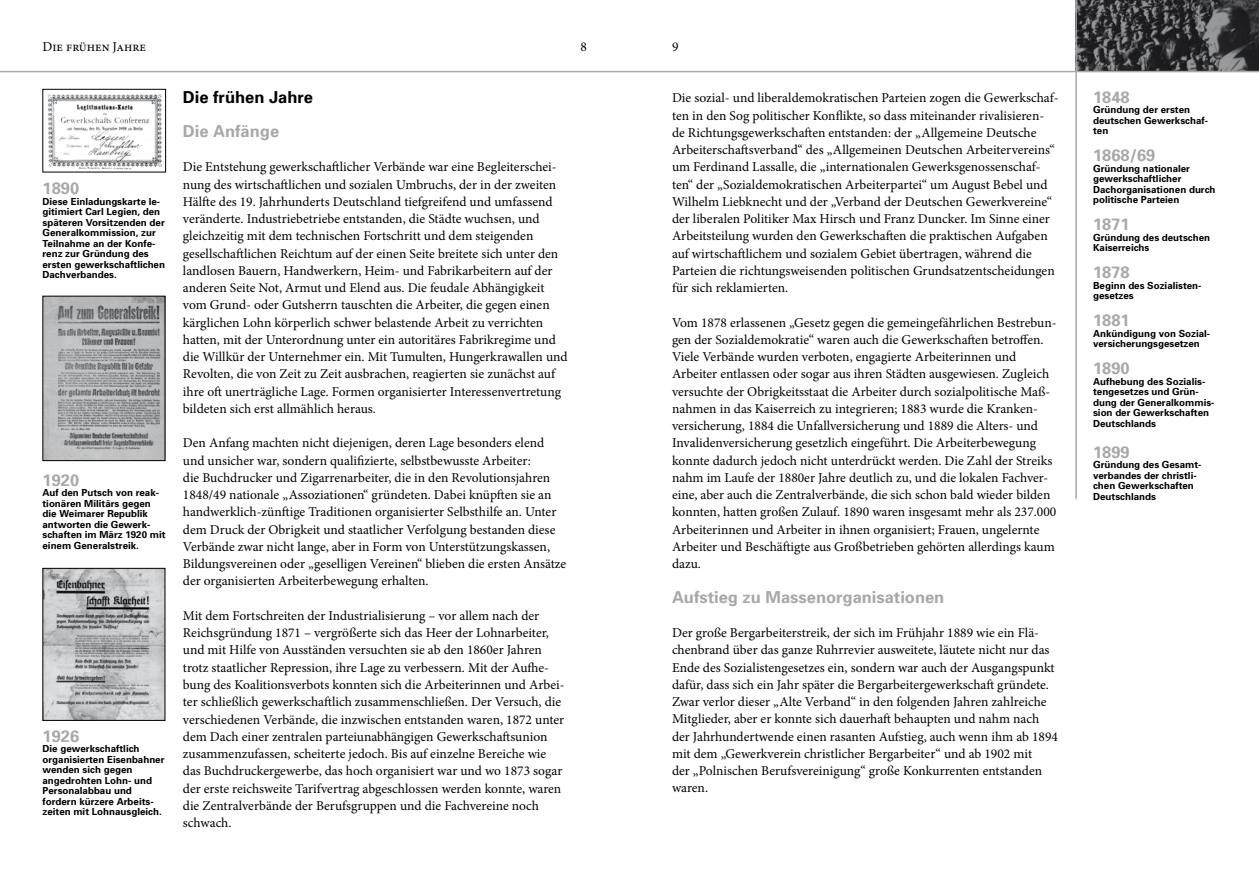
<style>
.page{position:relative;width:1259px;height:893px;background:#fff}
.page>*{position:absolute;margin:0;border:0;box-sizing:border-box;transform-origin:0 0}
.t1{font:700 16.5px "Univers";color:#a7a8aa}
.t2{font:700 16.5px "Univers";color:#000}
.t3{font:13.5px/17.2px "Minion Pro";color:#000}
.t4{font:700 9.75px/10.5px "Univers";color:#000}
</style>
<div class="page">
<svg style="left:1076px;top:0;width:183px;height:71px;background:#424245"></svg>
<hr style="left:1075px;top:0;width:1px;height:499px;background:#a7a8aa">
<hr style="left:0;top:71px;width:1259px;height:1px;background:#a7a8aa">
<img style="left:47px;top:94px;width:115px;height:76px">
<div style="left:43px;top:89px;width:123px;height:83px;border:1px solid #000"></div>
<img style="left:45px;top:298px;width:118px;height:161px">
<img style="left:45px;top:570px;width:118px;height:149px">
<div style="left:43px;top:568px;width:122px;height:153px;border:1px solid #000"></div>
<p class="t3" style="left:43px;top:38px;width:105px">Die frühen Jahre</p>
<p class="t1" style="left:43px;top:178px;width:38px">1890</p>
<p class="t4" style="left:43px;top:196px;width:124px">Diese Einladungskarte le&shy;gitimiert Carl Legien, den späteren Vorsitzenden der<br>Generalkommission, zur<br>Teilnahme an der Konfe&shy;renz zur Gründung des ersten gewerkschaftlichen<br>Dachverbandes.</p>
<p class="t1" style="left:43px;top:469px;width:38px">1920</p>
<p class="t4" style="left:43px;top:487px;width:124px">Auf den Putsch von reak&shy;tionären Militärs gegen die Weimarer Republik antworten die Gewerk&shy;schaften im März 1920 mit einem Generalstreik.</p>
<p class="t1" style="left:43px;top:725px;width:38px">1926</p>
<p class="t4" style="left:43px;top:743px;width:123px">Die gewerkschaftlich organisierten Eisenbahner wenden sich gegen angedrohten Lohn- und<br>Personalabbau und fordern kürzere Arbeits&shy;zeiten mit Lohnausgleich.</p>
<p class="t3" style="left:580px;top:38px;width:8px">8</p>
<p class="t3" style="left:672px;top:38px;width:8px">9</p>
<p class="t2" style="left:183px;top:86px;width:132px">Die frühen Jahre</p>
<p class="t1" style="left:183px;top:121px;width:98px">Die Anfänge</p>
<p class="t3" style="left:183px;top:158px;width:386px">Die Entstehung gewerkschaftlicher Verbände war eine Begleiterschei&shy;nung des wirtschaftlichen und sozialen Umbruchs, der in der zweiten Hälfte des 19. Jahrhunderts Deutschland tiefgreifend und umfassend veränderte. Industriebetriebe entstanden, die Städte wuchsen, und gleichzeitig mit dem technischen Fortschritt und dem steigenden gesellschaftlichen Reichtum auf der einen Seite breitete sich unter den landlosen Bauern, Handwerkern, Heim- und Fabrikarbeitern auf der anderen Seite Not, Armut und Elend aus. Die feudale Abhängigkeit vom Grund- oder Gutsherrn tauschten die Arbeiter, die gegen einen kärglichen Lohn körperlich schwer belastende Arbeit zu verrichten hatten, mit der Unterordnung unter ein autoritäres Fabrikregime und die Willkür der Unternehmer ein. Mit Tumulten, Hungerkrawallen und Revolten, die von Zeit zu Zeit ausbrachen, reagierten sie zunächst auf ihre oft unerträgliche Lage. Formen organisierter Interessenvertretung bildeten sich erst allmählich heraus.</p>
<p class="t3" style="left:183px;top:435px;width:385px">Den Anfang machten nicht diejenigen, deren Lage besonders elend und unsicher war, sondern qualifizierte, selbstbewusste Arbeiter:<br>die Buchdrucker und Zigarrenarbeiter, die in den Revolutionsjahren 1848/49 nationale „Assoziationen“ gründeten. Dabei knüpften sie an handwerklich-zünftige Traditionen organisierter Selbsthilfe an. Unter dem Druck der Obrigkeit und staatlicher Verfolgung bestanden diese Verbände zwar nicht lange, aber in Form von Unterstützungskassen, Bildungsvereinen oder „geselligen Vereinen“ blieben die ersten Ansätze der organisierten Arbeiterbewegung erhalten.</p>
<p class="t3" style="left:183px;top:607px;width:383px">Mit dem Fortschreiten der Industrialisierung – vor allem nach der Reichsgründung 1871 – vergrößerte sich das Heer der Lohnarbeiter, und mit Hilfe von Ausständen versuchten sie ab den 1860er Jahren trotz staatlicher Repression, ihre Lage zu verbessern. Mit der Aufhe&shy;bung des Koalitionsverbots konnten sich die Arbeiterinnen und Arbei&shy;ter schließlich gewerkschaftlich zusammenschließen. Der Versuch, die verschiedenen Verbände, die inzwischen entstanden waren, 1872 unter dem Dach einer zentralen parteiunabhängigen Gewerkschaftsunion zusammenzufassen, scheiterte jedoch. Bis auf einzelne Bereiche wie das Buchdruckergewerbe, das hoch organisiert war und wo 1873 sogar der erste reichsweite Tarifvertrag abgeschlossen werden konnte, waren die Zentralverbände der Berufsgruppen und die Fachvereine noch schwach.</p>
<p class="t3" style="left:672px;top:89px;width:388px">Die sozial- und liberaldemokratischen Parteien zogen die Gewerkschaf&shy;ten in den Sog politischer Konflikte, so dass miteinander rivalisieren&shy;de Richtungsgewerkschaften entstanden: der „Allgemeine Deutsche Arbeiterschaftsverband“ des „Allgemeinen Deutschen Arbeitervereins“ um Ferdinand Lassalle, die „internationalen Gewerksgenossenschaf&shy;ten“ der „Sozialdemokratischen Arbeiterpartei“ um August Bebel und Wilhelm Liebknecht und der „Verband der Deutschen Gewerkvereine“ der liberalen Politiker Max Hirsch und Franz Duncker. Im Sinne einer Arbeitsteilung wurden den Gewerkschaften die praktischen Aufgaben auf wirtschaftlichem und sozialem Gebiet übertragen, während die Parteien die richtungsweisenden politischen Grundsatzentscheidungen für sich reklamierten.</p>
<p class="t3" style="left:672px;top:314px;width:386px">Vom 1878 erlassenen „Gesetz gegen die gemeingefährlichen Bestrebun&shy;gen der Sozialdemokratie“ waren auch die Gewerkschaften betroffen.<br>Viele Verbände wurden verboten, engagierte Arbeiterinnen und Arbeiter entlassen oder sogar aus ihren Städten ausgewiesen. Zugleich versuchte der Obrigkeitsstaat die Arbeiter durch sozialpolitische Maß&shy;nahmen in das Kaiserreich zu integrieren; 1883 wurde die Kranken&shy;versicherung, 1884 die Unfallversicherung und 1889 die Alters- und Invalidenversicherung gesetzlich eingeführt. Die Arbeiterbewegung konnte dadurch jedoch nicht unterdrückt werden. Die Zahl der Streiks nahm im Laufe der 1880er Jahre deutlich zu, und die lokalen Fachver&shy;eine, aber auch die Zentralverbände, die sich schon bald wieder bilden konnten, hatten großen Zulauf. 1890 waren insgesamt mehr als 237.000<br>Arbeiterinnen und Arbeiter in ihnen organisiert; Frauen, ungelernte Arbeiter und Beschäftigte aus Großbetrieben gehörten allerdings kaum dazu.</p>
<p class="t1" style="left:672px;top:586px;width:274px">Aufstieg zu Massenorganisationen</p>
<p class="t3" style="left:672px;top:624px;width:387px">Der große Bergarbeiterstreik, der sich im Frühjahr 1889 wie ein Flä&shy;chenbrand über das ganze Ruhrrevier ausweitete, läutete nicht nur das Ende des Sozialistengesetzes ein, sondern war auch der Ausgangspunkt dafür, dass sich ein Jahr später die Bergarbeitergewerkschaft gründete.<br>Zwar verlor dieser „Alte Verband“ in den folgenden Jahren zahlreiche Mitglieder, aber er konnte sich dauerhaft behaupten und nahm nach der Jahrhundertwende einen rasanten Aufstieg, auch wenn ihm ab 1894 mit dem „Gewerkverein christlicher Bergarbeiter“ und ab 1902 mit<br>der „Polnischen Berufsvereinigung“ große Konkurrenten entstanden waren.</p>
<p class="t1" style="left:1093px;top:86px;width:38px">1848</p>
<p class="t4" style="left:1093px;top:104px;width:116px">Gründung der ersten deutschen Gewerkschaf&shy;ten</p>
<p class="t1" style="left:1093px;top:145px;width:64px">1868/69</p>
<p class="t4" style="left:1093px;top:163px;width:124px">Gründung nationaler gewerkschaftlicher<br>Dachorganisationen durch politische Parteien</p>
<p class="t1" style="left:1093px;top:214px;width:38px">1871</p>
<p class="t4" style="left:1093px;top:232px;width:119px">Gründung des deutschen<br>Kaiserreichs</p>
<p class="t1" style="left:1093px;top:262px;width:38px">1878</p>
<p class="t4" style="left:1093px;top:280px;width:110px">Beginn des Sozialisten&shy;gesetzes</p>
<p class="t1" style="left:1093px;top:310px;width:38px">1881</p>
<p class="t4" style="left:1093px;top:328px;width:119px">Ankündigung von Sozial&shy;versicherungsgesetzen</p>
<p class="t1" style="left:1093px;top:358px;width:38px">1890</p>
<p class="t4" style="left:1093px;top:376px;width:123px">Aufhebung des Sozialis&shy;tengesetzes und Grün&shy;dung der Generalkommis&shy;sion der Gewerkschaften<br>Deutschlands</p>
<p class="t1" style="left:1093px;top:441px;width:38px">1899</p>
<p class="t4" style="left:1093px;top:459px;width:110px">Gründung des Gesamt&shy;verbandes der christli&shy;chen Gewerkschaften<br>Deutschlands</p>
</div>
